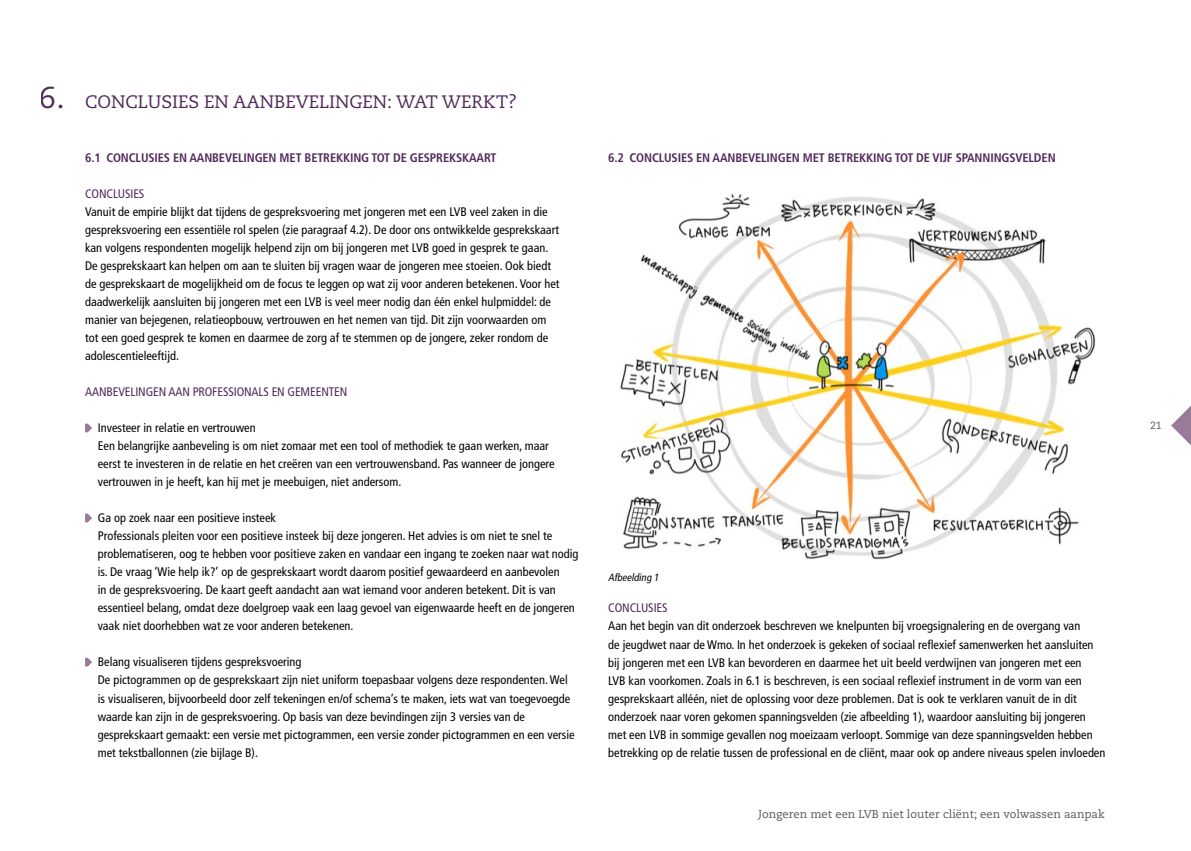
<style>
.page{position:relative;width:1191px;height:851px;background:#fff}
.page>*{position:absolute;margin:0;border:0;box-sizing:border-box;transform-origin:0 0}
.t1{font:30px "Caecilia";color:#512a5b}
.t2{font:18px "Caecilia";color:#512a5b}
.t3{font:12.3px/18px "Fontys Frutiger Cn";color:#000}
.t4{font:700 12.3px "Fontys Frutiger Cn";letter-spacing:-.01em;color:#512a5b}
.t5{font:12.3px "Fontys Frutiger Cn";letter-spacing:-.01em;color:#512a5b}
.t6{font:11.25px "Caecilia";color:#575756}
.t7{font:italic 10.5px "Fontys Frutiger Cn";color:#000}
.t8{font:10.5px "Caecilia";color:#575756}
</style>
<div class="page">
<svg style="left:1171px;top:406px;width:20px;height:39px"></svg>
<svg style="left:85px;top:423px;width:7px;height:9px"></svg>
<svg style="left:85px;top:513px;width:7px;height:9px"></svg>
<svg style="left:85px;top:657px;width:7px;height:9px"></svg>
<img style="left:620px;top:194px;width:476px;height:365px">
<h1 class="t1" style="left:40px;top:80px;width:27px">6.</h1>
<h2 class="t2" style="left:85px;top:91px;width:433px">CONCLUSIES EN AANBEVELINGEN: WAT WERKT?</h2>
<p class="t4" style="left:85px;top:150px;width:413px">6.1 CONCLUSIES EN AANBEVELINGEN MET BETREKKING TOT DE GESPREKSKAART</p>
<p class="t5" style="left:85px;top:187px;width:61px">CONCLUSIES</p>
<p class="t3" style="left:85px;top:203px;width:476px">Vanuit de empirie blijkt dat tijdens de gespreksvoering met jongeren met een LVB veel zaken in die gespreksvoering een essentiële rol spelen (zie paragraaf 4.2). De door ons ontwikkelde gesprekskaart kan volgens respondenten mogelijk helpend zijn om bij jongeren met LVB goed in gesprek te gaan.<br>De gesprekskaart kan helpen om aan te sluiten bij vragen waar de jongeren mee stoeien. Ook biedt de gesprekskaart de mogelijkheid om de focus te leggen op wat zij voor anderen betekenen. Voor het daadwerkelijk aansluiten bij jongeren met een LVB is veel meer nodig dan één enkel hulpmiddel: de manier van bejegenen, relatieopbouw, vertrouwen en het nemen van tijd. Dit zijn voorwaarden om tot een goed gesprek te komen en daarmee de zorg af te stemmen op de jongere, zeker rondom de adolescentieleeftijd.</p>
<p class="t5" style="left:85px;top:385px;width:264px">AANBEVELINGEN AAN PROFESSIONALS EN GEMEENTEN</p>
<p class="t3" style="left:98px;top:419px;width:458px">Investeer in relatie en vertrouwen<br>Een belangrijke aanbeveling is om niet zomaar met een tool of methodiek te gaan werken, maar eerst te investeren in de relatie en het creëren van een vertrouwensband. Pas wanneer de jongere vertrouwen in je heeft, kan hij met je meebuigen, niet andersom.</p>
<p class="t3" style="left:98px;top:509px;width:482px">Ga op zoek naar een positieve insteek<br>Professionals pleiten voor een positieve insteek bij deze jongeren. Het advies is om niet te snel te problematiseren, oog te hebben voor positieve zaken en vandaar een ingang te zoeken naar wat nodig is. De vraag ‘Wie help ik?’ op de gesprekskaart wordt daarom positief gewaardeerd en aanbevolen<br>in de gespreksvoering. De kaart geeft aandacht aan wat iemand voor anderen betekent. Dit is van essentieel belang, omdat deze doelgroep vaak een laag gevoel van eigenwaarde heeft en de jongeren vaak niet doorhebben wat ze voor anderen betekenen.</p>
<p class="t3" style="left:98px;top:653px;width:478px">Belang visualiseren tijdens gespreksvoering<br>De pictogrammen op de gesprekskaart zijn niet uniform toepasbaar volgens deze respondenten. Wel is visualiseren, bijvoorbeeld door zelf tekeningen en/of schema’s te maken, iets wat van toegevoegde waarde kan zijn in de gespreksvoering. Op basis van deze bevindingen zijn 3 versies van de gesprekskaart gemaakt: een versie met pictogrammen, een versie zonder pictogrammen en een versie met tekstballonnen (zie bijlage B).</p>
<p class="t4" style="left:608px;top:150px;width:449px">6.2 CONCLUSIES EN AANBEVELINGEN MET BETREKKING TOT DE VIJF SPANNINGSVELDEN</p>
<p class="t7" style="left:608px;top:571px;width:54px">Afbeelding 1</p>
<p class="t5" style="left:608px;top:601px;width:61px">CONCLUSIES</p>
<p class="t3" style="left:608px;top:617px;width:498px">Aan het begin van dit onderzoek beschreven we knelpunten bij vroegsignalering en de overgang van<br>de jeugdwet naar de Wmo. In het onderzoek is gekeken of sociaal reflexief samenwerken het aansluiten bij jongeren met een LVB kan bevorderen en daarmee het uit beeld verdwijnen van jongeren met een<br>LVB kan voorkomen. Zoals in 6.1 is beschreven, is een sociaal reflexief instrument in de vorm van een gesprekskaart alléén, niet de oplossing voor deze problemen. Dat is ook te verklaren vanuit de in dit onderzoek naar voren gekomen spanningsvelden (zie afbeelding 1), waardoor aansluiting bij jongeren met een LVB in sommige gevallen nog moeizaam verloopt. Sommige van deze spanningsvelden hebben betrekking op de relatie tussen de professional en de cliënt, maar ook op andere niveaus spelen invloeden</p>
<p class="t6" style="left:758px;top:807px;width:348px">Jongeren met een LVB niet louter cliënt; een volwassen aanpak</p>
<p class="t8" style="left:1150px;top:419px;width:13px">21</p>
</div>
